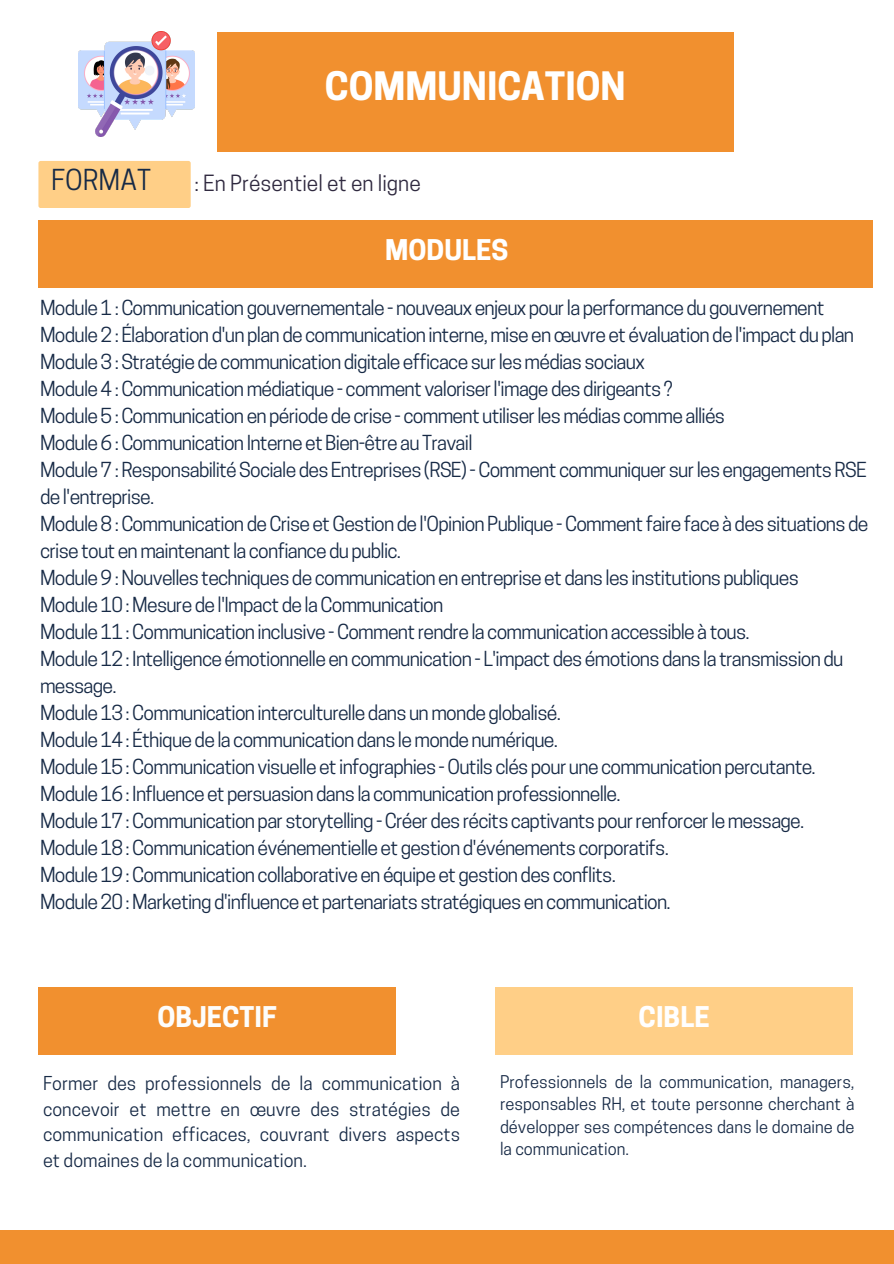
<style>
.page{position:relative;width:894px;height:1264px;background:#fff}
.page>*{position:absolute;margin:0;border:0;box-sizing:border-box;transform-origin:0 0}
.t1{font:700 36.75px "Cooper Hewitt";color:#fff}
.t2{font:27.15px "Cooper Hewitt";color:#172a46}
.t3{font:700 26.85px "Cooper Hewitt";color:#fff}
.t4{font:700 26.85px "Cooper Hewitt";color:#fdfdfc}
.t5{font:21px "Cooper Hewitt";color:#302a40}
.t6{font:19.5px/27px "Cooper Hewitt";letter-spacing:-.035em;color:#172a46}
.t7{font:18px/25.8px "Cooper Hewitt";color:#172a46;text-align:justify}
.t8{font:16.5px/22.5px "Cooper Hewitt";color:#172a46;text-align:justify}
</style>
<div class="page">
<div style="left:39px;top:220px;width:833px;height:67px;background:#f1902f"></div>
<div style="left:217px;top:32px;width:516px;height:120px;background:#f1902f"></div>
<img style="left:78px;top:32px;width:116px;height:104px">
<div style="left:38px;top:161px;width:153px;height:47px;background:#ffcf87;border-radius:2px"></div>
<div style="left:495px;top:986px;width:357px;height:68px;background:#ffcf87"></div>
<div style="left:38px;top:986px;width:357px;height:68px;background:#f1902f"></div>
<div style="left:0;top:1230px;width:893px;height:33px;background:#f1902f"></div>
<h1 class="t1" style="left:325px;top:72px;width:302px">COMMUNICATION</h1>
<h2 class="t2" style="left:51px;top:170px;width:101px">FORMAT</h2>
<h3 class="t5" style="left:194px;top:175px;width:228px">: En Présentiel et en ligne</h3>
<p class="t3" style="left:385px;top:240px;width:124px">MODULES</p>
<h2 class="t6" style="left:40px;top:296px;width:829px">Module 1 : Communication gouvernementale - nouveaux enjeux pour la performance du gouvernement Module 2 : Élaboration d'un plan de communication interne, mise en œuvre et évaluation de l'impact du plan Module 3 : Stratégie de communication digitale efficace sur les médias sociaux<br>Module 4 : Communication médiatique - comment valoriser l'image des dirigeants ?<br>Module 5 : Communication en période de crise - comment utiliser les médias comme alliés<br>Module 6 : Communication Interne et Bien-être au Travail<br>Module 7 : Responsabilité Sociale des Entreprises (RSE) - Comment communiquer sur les engagements RSE de l'entreprise.<br>Module 8 : Communication de Crise et Gestion de l'Opinion Publique - Comment faire face à des situations de crise tout en maintenant la confiance du public.<br>Module 9 : Nouvelles techniques de communication en entreprise et dans les institutions publiques<br>Module 10 : Mesure de l'Impact de la Communication<br>Module 11 : Communication inclusive - Comment rendre la communication accessible à tous.<br>Module 12 : Intelligence émotionnelle en communication - L'impact des émotions dans la transmission du message.<br>Module 13 : Communication interculturelle dans un monde globalisé.<br>Module 14 : Éthique de la communication dans le monde numérique.<br>Module 15 : Communication visuelle et infographies - Outils clés pour une communication percutante.<br>Module 16 : Influence et persuasion dans la communication professionnelle.<br>Module 17 : Communication par storytelling - Créer des récits captivants pour renforcer le message.<br>Module 18 : Communication événementielle et gestion d'événements corporatifs.<br>Module 19 : Communication collaborative en équipe et gestion des conflits.<br>Module 20 : Marketing d'influence et partenariats stratégiques en communication.</h2>
<h3 class="t4" style="left:157px;top:1006px;width:121px">OBJECTIF</h3>
<h2 class="t3" style="left:638px;top:1006px;width:73px">CIBLE</h2>
<p class="t7" style="left:43px;top:1072px;width:418px">Former des professionnels de la communication à concevoir et mettre en œuvre des stratégies de communication efficaces, couvrant divers aspects et domaines de la communication.</p>
<h2 class="t8" style="left:500px;top:1072px;width:356px">Professionnels de la communication, managers, responsables RH, et toute personne cherchant à développer ses compétences dans le domaine de la communication.</h2>
</div>
